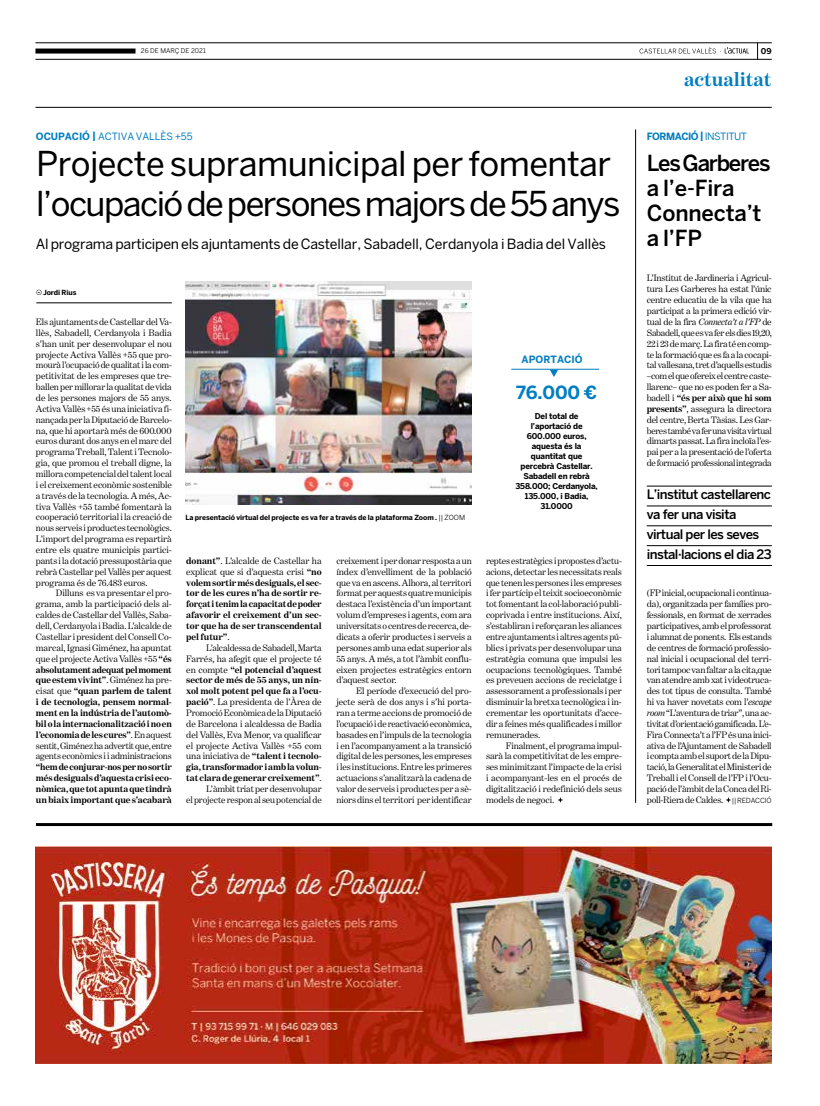
<style>
.page{position:relative;width:820px;height:1106px;background:#fff}
.page>*{position:absolute;margin:0;border:0;box-sizing:border-box;transform-origin:0 0}
.t1{font:34px/40px "Benton Sans";letter-spacing:-.015em;color:#000}
.t2{font:500 22px/25px "Benton Sans";letter-spacing:-.01em;color:#000}
.t3{font:700 20px "Benton Modern One";letter-spacing:-.005em;color:#007ec1}
.t4{font:700 18px "Benton Sans";color:#007ec1}
.t5{font:14px "Benton Sans";letter-spacing:-.015em;color:#000}
.t6{font:500 13px/20px "Benton Sans";letter-spacing:-.04em;color:#000}
.t7{font:700 10px "Benton Sans";letter-spacing:.005em;color:#007ec1}
.t8{font:10px "Benton Sans";letter-spacing:-.045em;color:#007ec1}
.t9{font:9.5px/10.9px "Benton Modern One";letter-spacing:-.01em;color:#000;text-align:justify}
.t10{font:700 9.5px/10.9px "Benton Modern One";letter-spacing:-.005em;color:#000;text-align:justify}
.t11{font:700 8px/10px "Benton Sans";letter-spacing:-.02em;color:#000;text-align:center}
.t12{font:700 7px "Benton Sans";letter-spacing:-.01em;color:#000}
.t13{font:6.5px "Benton Sans";letter-spacing:.005em;color:#000}
.s1{font-weight:400}
.s2{font-weight:700}
.s3{font-style:italic}
.s4{font-family:"Benton Sans";font-size:7px}
</style>
<div class="page">
<svg style="left:757px;top:44px;width:1px;height:15px"></svg>
<svg style="left:639px;top:47px;width:109px;height:7px"></svg>
<hr style="left:35px;top:107px;width:736px;height:1px;background:#000">
<hr style="left:35px;top:43px;width:736px;height:1px;background:#000">
<hr style="left:35px;top:59px;width:736px;height:1px;background:#000">
<div style="left:35px;top:49px;width:100px;height:5px;background:#000"></div>
<img style="left:35px;top:846px;width:736px;height:217px">
<hr style="left:36px;top:823px;width:736px;height:3px;background:#000">
<img style="left:185px;top:281px;width:286px;height:223px">
<hr style="left:635px;top:129px;width:1px;height:673px;background:#000">
<svg style="left:558px;top:797px;width:5px;height:5px"></svg>
<svg style="left:36px;top:290px;width:6px;height:5px"></svg>
<hr style="left:36px;top:302px;width:136px;height:1px;background:#000">
<hr style="left:511px;top:369px;width:88px;height:1px;background:#007ec1">
<svg style="left:549px;top:369px;width:9px;height:8px"></svg>
<svg style="left:726px;top:797px;width:5px;height:5px"></svg>
<hr style="left:646px;top:486px;width:125px;height:1px;background:#000">
<hr style="left:646px;top:505px;width:125px;height:1px;background:#000">
<hr style="left:646px;top:525px;width:125px;height:1px;background:#000">
<hr style="left:646px;top:545px;width:125px;height:1px;background:#000">
<hr style="left:646px;top:565px;width:125px;height:1px;background:#000">
<p class="t13" style="left:141px;top:47px;width:66px">26 DE MARÇ DE 2021</p>
<p class="t11" style="left:760px;top:46px;width:12px">09</p>
<h3 class="t3" style="left:684px;top:68px;width:89px">actualitat</h3>
<p class="t7" style="left:36px;top:131px;width:69px">OCUPACIÓ | <span class="s1">ACTI</span></p>
<p class="t8" style="left:121px;top:131px;width:73px">VA VALL ÈS +55</p>
<h1 class="t1" style="left:36px;top:143px;width:585px">Projecte supramunicipal per fomentar l’ocupació de persones majors de 55 anys</h1>
<h3 class="t5" style="left:36px;top:236px;width:571px">Al programa participen els ajuntaments de Castellar, Sabadell, Cerdanyola i Badia del Vallès</h3>
<p class="t12" style="left:43px;top:288px;width:35px">Jordi Rius</p>
<p class="t9" style="left:36px;top:316px;width:137px">Els ajuntaments de Castellar del Va&shy;llès, Sabadell, Cerdanyola i Badia s’han unit per desenvolupar el nou projecte Activa Vallès +55 que pro&shy;mourà l’ocupació de qualitat i la com&shy;petitivitat de les empreses que tre&shy;ballen per millorar la qualitat de vida de les persones majors de 55 anys.<br>Activa Vallès +55 és una iniciativa fi&shy;nançada per la Diputació de Barcelo&shy;na, que hi aportarà més de 600.000 euros durant dos anys en el marc del programa Treball, Talent i Tecnolo&shy;gia, que promou el treball digne, la millora competencial del talent local i el creixement econòmic sostenible a través de la tecnologia. A més, Ac&shy;tiva Vallès +55 també fomentarà la cooperació territorial i la creació de nous serveis i productes tecnològics.<br>L’import del programa es repartirà entre els quatre municipis partici&shy;pants i la dotació pressupostària que rebrà Castellar pel Vallès per aquest programa és de 76.483 euros.</p>
<p class="t9" style="left:36px;top:588px;width:137px;text-indent:20px">Dilluns es va presentar el pro&shy;grama, amb la participació dels al&shy;caldes de Castellar del Vallès, Saba&shy;dell, Cerdanyola i Badia. L’alcalde de Castellar i president del Consell Co&shy;marcal, Ignasi Giménez, ha apuntat que el projecte Activa Vallès +55 <span class="s2">“és absolutament adequat pel moment que estem vivint”</span>. Giménez ha pre&shy;cisat que <span class="s2">“quan parlem de talent i de tecnologia, pensem normal&shy;ment en la indústria de l’automò&shy;bil o la internacionalització i no en l’economia de les cures”</span>. En aquest sentit, Giménez ha advertit que, entre agents econòmics i i administracions</p>
<p class="t10" style="left:36px;top:761px;width:137px">“hem de conjurar-nos per no sortir més desiguals d’aquesta crisi eco&shy;nòmica, que tot apunta que tindrà un biaix important que s’acabarà</p>
<p class="t12" style="left:185px;top:513px;width:281px">La presentació virtual del projecte es va fer a través de la plataforma Zoom . <span class="s1">|| ZOO M</span></p>
<p class="t10" style="left:186px;top:555px;width:137px">donant”<span class="s1">. L’alcalde de Castellar ha explicat que si d’aquesta crisi</span> “no volem sortir més desiguals, el sec&shy;tor de les cures n’ha de sortir re&shy;forçat i tenim la capacitat de poder afavorir el creixement d’un sec&shy;tor que ha de ser transcendental pel futur”<span class="s1">.</span></p>
<p class="t9" style="left:186px;top:642px;width:137px;text-align:right">L’alcaldessa de Sabadell, Marta Farrés, ha afegit que el projecte té en compte <span class="s2">“el potencial d’aquest sector de més de 55 anys, un nín&shy;xol molt potent pel que fa a l’ocu&shy;pació”</span>. La presidenta de l’Àrea de Promoció Econòmica de la Diputació de Barcelona i alcaldessa de Badia del Vallès, Eva Menor, va qualificar el projecte Activa Vallès +55 com una iniciativa de <span class="s2">“talent i tecnolo&shy;gia, transformador i amb la volun&shy;tat clara de generar creixement”</span>.<br>L’àmbit triat per desenvolupar<br>el projecte respon al seu potencial de</p>
<p class="t9" style="left:336px;top:555px;width:137px">creixement i per donar resposta a un índex d’envelliment de la població que va en ascens. Alhora, al territori format per aquests quatre municipis destaca l’existència d’un important volum d’empreses i agents, com ara universitats o centres de recerca, de&shy;dicats a oferir productes i serveis a persones amb una edat superior als 55 anys. A més, a tot l’àmbit conflu&shy;eixen projectes estratègics entorn d’aquest sector.</p>
<p class="t9" style="left:336px;top:685px;width:137px;text-indent:20px">El període d’execució del pro&shy;jecte serà de dos anys i s’hi porta&shy;ran a terme accions de promoció de l’ocupació i de reactivació econòmica, basades en l’impuls de la tecnologia i en l’acompanyament a la transició digital de les persones, les empreses i les institucions. Entre les primeres actuacions s’analitzarà la cadena de valor de serveis i productes per a sè&shy;niors dins el territori per identificar</p>
<p class="t7" style="left:521px;top:353px;width:62px">APORTACIÓ</p>
<h3 class="t4" style="left:516px;top:382px;width:82px">76.000 €</h3>
<p class="t11" style="left:515px;top:411px;width:84px">Del total de l’aportació de<br>600.000 euros, aquesta és la quantitat que percebrà Castellar.<br>Sabadell en rebrà<br>358.000; Cerdanyola,<br>135.000, i Badia,<br>31.0000</p>
<p class="t9" style="left:486px;top:555px;width:137px">reptes estratègics i propostes d’actu&shy;acions, detectar les necessitats reals que tenen les persones i les empreses i fer partícip el teixit socioeconòmic tot fomentant la col·laboració publi&shy;coprivada i entre institucions. Així, s’establiran i reforçaran les aliances entre ajuntaments i altres agents pú&shy;blics i privats per desenvolupar una estratègia comuna que impulsi les ocupacions tecnològiques. També es preveuen accions de reciclatge i assessorament a professionals i per disminuir la bretxa tecnològica i in&shy;crementar les oportunitats d’acce&shy;dir a feines més qualificades i millor remunerades.</p>
<p class="t9" style="left:486px;top:739px;width:137px;text-indent:20px">Finalment, el programa impul&shy;sarà la competitivitat de les empre&shy;ses minimitzant l’impacte de la crisi i acompanyant-les en el procés de digitalització i redefinició dels seus models de negoci.</p>
<p class="t7" style="left:646px;top:131px;width:8px">formaci</p>
<p class="t8" style="left:690px;top:131px;width:58px"><span class="s2">ó |</span> institut</p>
<h2 class="t2" style="left:646px;top:150px;width:125px">Les Garberes a l’e-Fira<br>Connecta’t a l’FP</h2>
<p class="t9" style="left:646px;top:273px;width:126px">L’Institut de Jardineria i Agricul&shy;tura Les Garberes ha estat l’únic centre educatiu de la vila que ha participat a la primera edició vir&shy;tual de la fira <span class="s3">Connecta’t a l’FP</span> de Sabadell, que es va fer els dies 19,20, 22 i 23 de març. La fira té en comp&shy;te la formació que es fa a la cocapi&shy;tal vallesana, tret d’aquells estudis –com el que ofereix el centre caste&shy;llarenc– que no es poden fer a Sa&shy;badell i <span class="s2">“és per això que hi som presents”</span>, assegura la directora del centre, Berta Tàsias. Les Gar&shy;beres també va fer una visita virtual dimarts passat. La fira incloïa l’es&shy;pai per a la presentació de l’oferta de formació professional integrada</p>
<h3 class="t6" style="left:646px;top:484px;width:126px">L’institut castellarenc va fer una visita virtual per les seves instal·lacions el dia 23</h3>
<p class="t9" style="left:646px;top:588px;width:126px">(FP inicial, ocupacional i continua&shy;da), organitzada per famílies pro&shy;fessionals, en format de xerrades participatives, amb el professorat i alumnat de ponents. Els estands de centres de formació professio&shy;nal inicial i ocupacional del terri&shy;tori tampoc van faltar a la cita,que van atendre amb xat i videotruca&shy;des tot tipus de consulta. També hi va haver novetats com l’<span class="s3">escape room</span> “L’aventura de triar”, una ac&shy;tivitat d’orientació gamificada. L’e-Fira Connecta’t a l’FP és una inici&shy;ativa de l’Ajuntament de Sabadell i compta amb el suport de la Dipu&shy;tació, la Generalitat el Ministeri de Treball i el Consell de l’FP i l’Ocu&shy;pació de l’àmbit de la Conca del Ri&shy;poll-Riera de Caldes. <span class="s4">|| REDACCIÓ</span></p>
</div>
